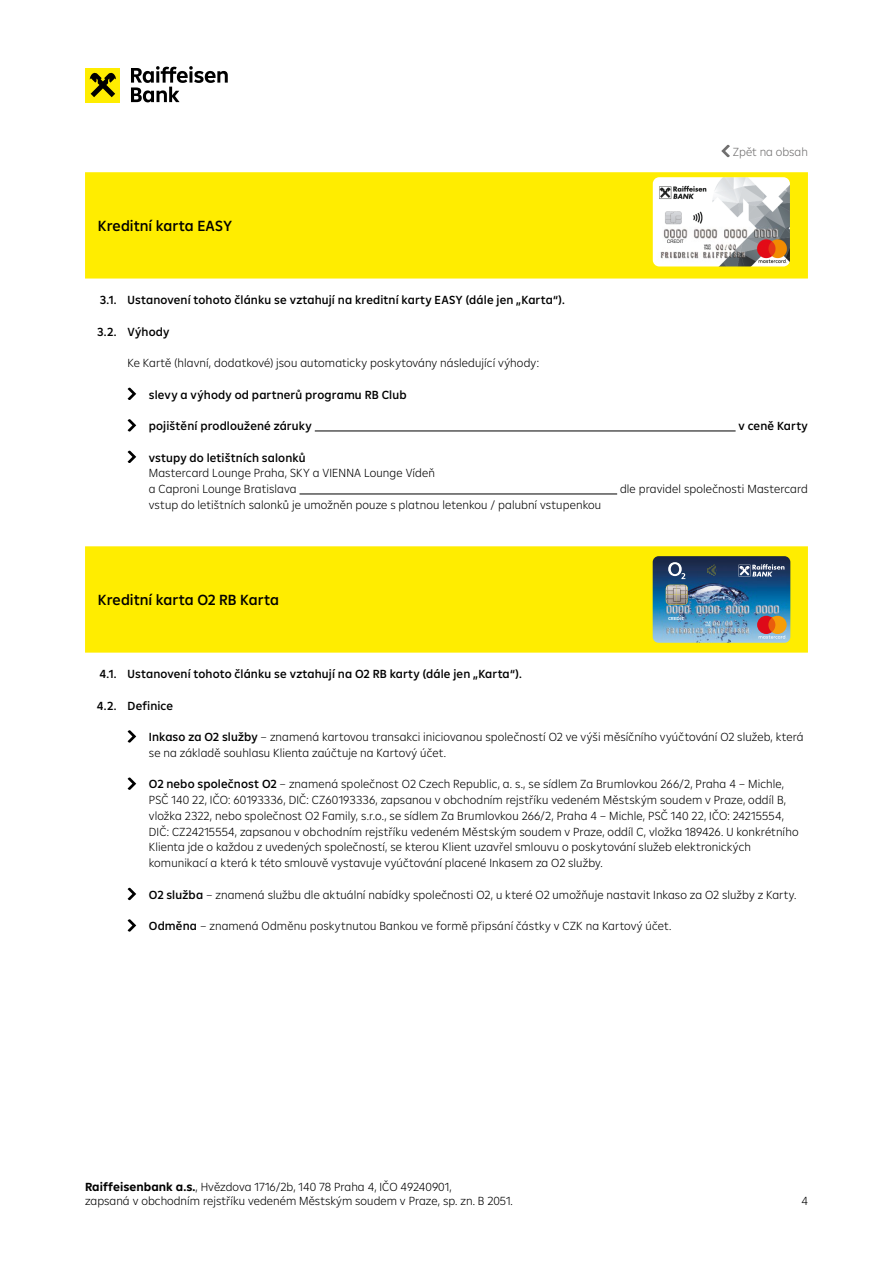
<style>
.page{position:relative;width:893px;height:1263px;background:#fff}
.page>*{position:absolute;margin:0;border:0;box-sizing:border-box;transform-origin:0 0}
.t1{font:500 15px "Amalia";color:#000}
.t2{font:300 12px/15.8px "Amalia";letter-spacing:.005em;color:#000}
.t3{font:500 12px "Amalia";letter-spacing:.01em;color:#000}
.t4{font:300 12px "Amalia";color:#706f6f}
.t5{font:4.5px "Helvetica Neue LT Pro";color:#fff}
.s1{font-weight:500}
.s2{font-weight:700}
</style>
<div class="page">
<hr style="left:315px;top:431px;width:421px;height:1px;background:#000">
<hr style="left:299px;top:494px;width:318px;height:1px;background:#000">
<div style="left:85px;top:172px;width:723px;height:107px;background:#ffed00"></div>
<img style="left:653px;top:177px;width:137px;height:89px">
<svg style="left:128px;top:387px;width:8px;height:13px"></svg>
<svg style="left:128px;top:419px;width:8px;height:13px"></svg>
<svg style="left:128px;top:450px;width:8px;height:13px"></svg>
<div style="left:85px;top:546px;width:723px;height:107px;background:#ffed00"></div>
<img style="left:653px;top:556px;width:137px;height:87px">
<svg style="left:705px;top:621px;width:6px;height:5px"></svg>
<svg style="left:739px;top:564px;width:45px;height:12px"></svg>
<svg style="left:707px;top:565px;width:9px;height:11px"></svg>
<svg style="left:668px;top:562px;width:17px;height:17px"></svg>
<svg style="left:666px;top:585px;width:22px;height:20px"></svg>
<svg style="left:757px;top:616px;width:30px;height:23px"></svg>
<svg style="left:128px;top:730px;width:8px;height:13px"></svg>
<svg style="left:128px;top:777px;width:8px;height:13px"></svg>
<svg style="left:128px;top:888px;width:8px;height:12px"></svg>
<svg style="left:128px;top:919px;width:8px;height:13px"></svg>
<svg style="left:131px;top:66px;width:97px;height:36px"></svg>
<div style="left:86px;top:68px;width:34px;height:34px;background:#ffed00"></div>
<svg style="left:90px;top:72px;width:26px;height:25px"></svg>
<svg style="left:721px;top:145px;width:9px;height:12px"></svg>
<p class="t1" style="left:98px;top:216px;width:136px">Kreditní karta EASY</p>
<p class="t4" style="left:733px;top:144px;width:77px">Zpět na obsah</p>
<p class="t3" style="left:100px;top:292px;width:467px">3.1. Ustanovení tohoto článku se vztahují na kreditní karty EASY (dále jen „Karta“).</p>
<p class="t3" style="left:97px;top:323px;width:74px">3.2. Výhody</p>
<p class="t2" style="left:128px;top:354px;width:413px">Ke Kartě (hlavní, dodatkové) jsou automaticky poskytovány následující výhody:</p>
<p class="t3" style="left:149px;top:386px;width:259px">slevy a výhody od partnerů programu RB Club</p>
<p class="t3" style="left:149px;top:418px;width:165px">pojištění prodloužené záruky</p>
<p class="t3" style="left:738px;top:418px;width:71px">v ceně Karty</p>
<p class="t3" style="left:149px;top:449px;width:159px">vstupy do letištních salonků</p>
<p class="t2" style="left:149px;top:465px;width:288px">Mastercard Lounge Praha, SKY a VIENNA Lounge Vídeň a Caproni Lounge Bratislava</p>
<p class="t2" style="left:620px;top:480px;width:189px">dle pravidel společnosti Mastercard</p>
<p class="t2" style="left:149px;top:496px;width:454px">vstup do letištních salonků je umožněn pouze s platnou letenkou / palubní vstupenkou</p>
<p class="t1" style="left:98px;top:590px;width:183px">Kreditní karta O2 RB Karta</p>
<p class="t5" style="left:668px;top:616px;width:17px">CREDIT</p>
<p class="t3" style="left:99px;top:666px;width:424px">4.1. Ustanovení tohoto článku se vztahují na O2 RB karty (dále jen „Karta“).</p>
<p class="t3" style="left:97px;top:698px;width:78px">4.2. Definice</p>
<p class="t2" style="left:149px;top:728px;width:656px"><span class="s1">Inkaso za O2 služby</span> – znamená kartovou transakci iniciovanou společností O2 ve výši měsíčního vyúčtování O2 služeb, která se na základě souhlasu Klienta zaúčtuje na Kartový účet.</p>
<p class="t2" style="left:149px;top:776px;width:651px"><span class="s1">O2 nebo společnost O2</span> – znamená společnost O2 Czech Republic, a. s., se sídlem Za Brumlovkou 266/2, Praha 4 – Michle, PSČ 140 22, IČO: 60193336, DIČ: CZ60193336, zapsanou v obchodním rejstříku vedeném Městským soudem v Praze, oddíl B, vložka 2322, nebo společnost O2 Family, s.r.o., se sídlem Za Brumlovkou 266/2, Praha 4 – Michle, PSČ 140 22, IČO: 24215554, DIČ: CZ24215554, zapsanou v obchodním rejstříku vedeném Městským soudem v Praze, oddíl C, vložka 189426. U konkrétního Klienta jde o každou z uvedených společností, se kterou Klient uzavřel smlouvu o poskytování služeb elektronických komunikací a která k této smlouvě vystavuje vyúčtování placené Inkasem za O2 služby.</p>
<p class="t2" style="left:149px;top:886px;width:649px"><span class="s1">O2 služba</span> – znamená službu dle aktuální nabídky společnosti O2, u které O2 umožňuje nastavit Inkaso za O2 služby z Karty.</p>
<p class="t2" style="left:149px;top:917px;width:524px"><span class="s1">Odměna</span> – znamená Odměnu poskytnutou Bankou ve formě připsání částky v CZK na Kartový účet.</p>
<p class="t2" style="left:85px;top:1179px;width:429px;line-height:14.4px"><span class="s2">Raiffeisenbank a.s.</span>, Hvězdova 1716/2b, 140 78 Praha 4, IČO 49240901,<br>zapsaná v obchodním rejstříku vedeném Městským soudem v Praze, sp. zn. B 2051.</p>
<p class="t2" style="left:801px;top:1192px;width:8px">4</p>
</div>
